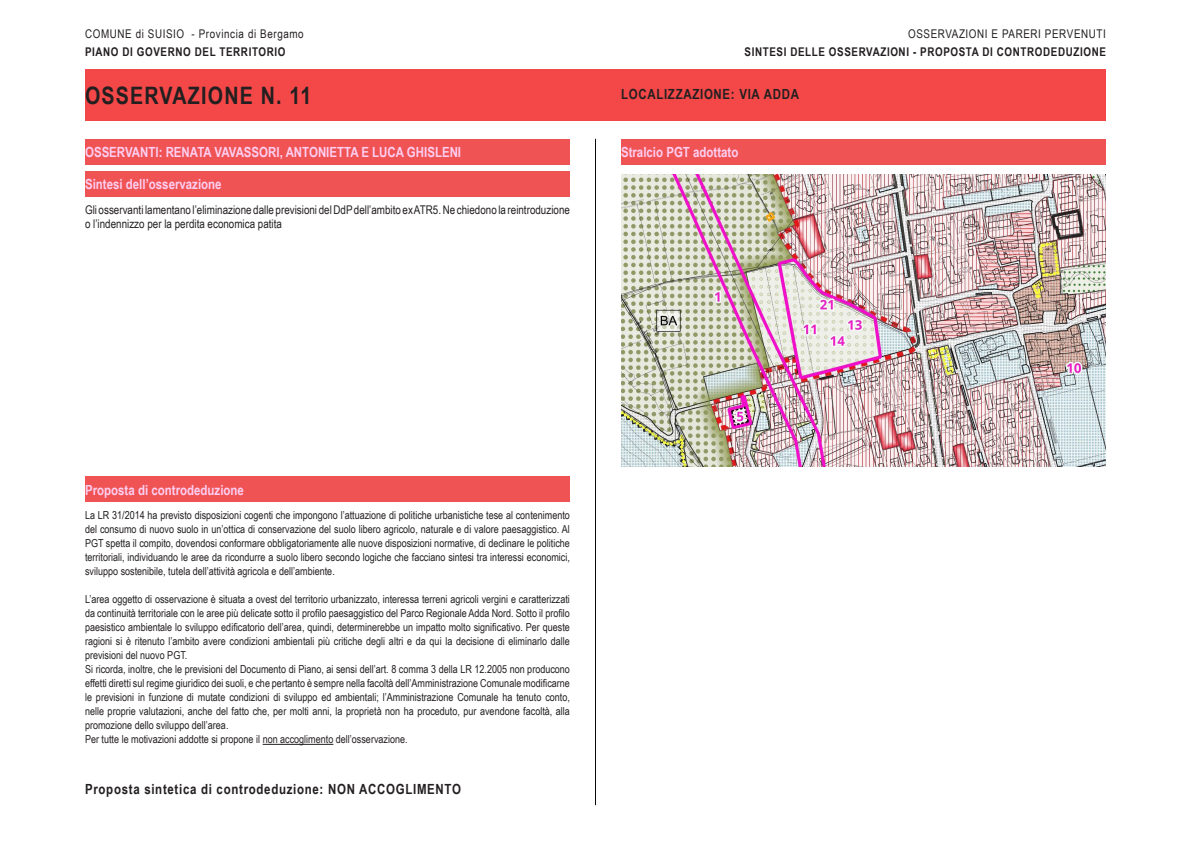
<style>
.page{position:relative;width:1191px;height:842px;background:#fff}
.page>*{position:absolute;margin:0;border:0;box-sizing:border-box;transform-origin:0 0}
.t1{font:700 24px "Arial Narrow";letter-spacing:.05em;color:#231f20}
.t2{font:700 14px "Arial Narrow";color:#fdcff2}
.t3{font:700 14px "Arial Narrow";letter-spacing:.05em;color:#231f20}
.t4{font:12px/14px "Arial Narrow";color:#231f20}
.t5{font:700 12px "Arial Narrow";letter-spacing:.05em;color:#231f20}
.t6{font:12px "Arial Narrow";letter-spacing:.05em;color:#231f20}
.t7{font:11px/14px "Arial Narrow";color:#231f20;text-align:justify}
</style>
<div class="page">
<div style="left:85px;top:70px;width:1021px;height:51px;background:#f44848"></div>
<hr style="left:595px;top:139px;width:1px;height:666px;background:#0c0806">
<div style="left:85px;top:139px;width:485px;height:25px;background:#f05353"></div>
<div style="left:85px;top:171px;width:485px;height:26px;background:#f05353"></div>
<div style="left:85px;top:477px;width:485px;height:25px;background:#f05353"></div>
<div style="left:621px;top:139px;width:485px;height:25px;background:#f05353"></div>
<hr style="left:263px;top:744px;width:70px;height:1px;background:#231f20">
<img style="left:621px;top:175px;width:485px;height:291px">
<p class="t6" style="left:85px;top:25px;width:220px">COMUNE di SUISIO - Provincia di Bergamo</p>
<p class="t5" style="left:85px;top:43px;width:202px">PIANO DI GOVERNO DEL TERRITORIO</p>
<h1 class="t1" style="left:85px;top:78px;width:228px">OSSERVAZIONE N. 11</h1>
<p class="t2" style="left:85px;top:141px;width:377px">OSSERVANTI: RENATA VAVASSORI, ANTONIETTA E LUCA GHISLENI</p>
<p class="t2" style="left:85px;top:174px;width:138px">Sintesi dell’osservazione</p>
<p class="t4" style="left:85px;top:202px;width:486px">Gli osservanti lamentano l’eliminazione dalle previsioni del DdP dell’ambito ex ATR5. Ne chiedono la reintroduzione o l’indennizzo per la perdita economica patita</p>
<p class="t6" style="left:908px;top:25px;width:199px">OSSERVAZIONI E PARERI PERVENUTI</p>
<p class="t5" style="left:744px;top:43px;width:363px">SINTESI DELLE OSSERVAZIONI - PROPOSTA DI CONTRODEDUZIONE</p>
<p class="t3" style="left:621px;top:84px;width:179px">LOCALIZZAZIONE: VIA ADDA</p>
<p class="t2" style="left:621px;top:141px;width:119px">Stralcio PGT adottato</p>
<p class="t2" style="left:85px;top:479px;width:160px">Proposta di controdeduzione</p>
<p class="t7" style="left:85px;top:508px;width:486px">La LR 31/2014 ha previsto disposizioni cogenti che impongono l’attuazione di politiche urbanistiche tese al contenimento del consumo di nuovo suolo in un’ottica di conservazione del suolo libero agricolo, naturale e di valore paesaggistico. Al PGT spetta il compito, dovendosi conformare obbligatoriamente alle nuove disposizioni normative, di declinare le politiche territoriali, individuando le aree da ricondurre a suolo libero secondo logiche che facciano sintesi tra interessi economici, sviluppo sostenibile, tutela dell’attività agricola e dell’ambiente.</p>
<p class="t7" style="left:85px;top:592px;width:486px;text-align:left">L’area oggetto di osservazione è situata a ovest del territorio urbanizzato, interessa terreni agricoli vergini e caratterizzati da continuità territoriale con le aree più delicate sotto il profilo paesaggistico del Parco Regionale Adda Nord. Sotto il profilo paesistico ambientale lo sviluppo edificatorio dell’area, quindi, determinerebbe un impatto molto significativo. Per queste ragioni si è ritenuto l’ambito avere condizioni ambientali più critiche degli altri e da qui la decisione di eliminarlo dalle previsioni del nuovo PGT.<br>Si ricorda, inoltre, che le previsioni del Documento di Piano, ai sensi dell’art. 8 comma 3 della LR 12.2005 non producono effetti diretti sul regime giuridico dei suoli, e che pertanto è sempre nella facoltà dell’Amministrazione Comunale modificarne le previsioni in funzione di mutate condizioni di sviluppo ed ambientali; l’Amministrazione Comunale ha tenuto conto, nelle proprie valutazioni, anche del fatto che, per molti anni, la proprietà non ha proceduto, pur avendone facoltà, alla promozione dello sviluppo dell’area.<br>Per tutte le motivazioni addotte si propone il non accoglimento dell’osservazione.</p>
<p class="t3" style="left:85px;top:778px;width:377px">Proposta sintetica di controdeduzione: NON ACCOGLIMENTO</p>
</div>
